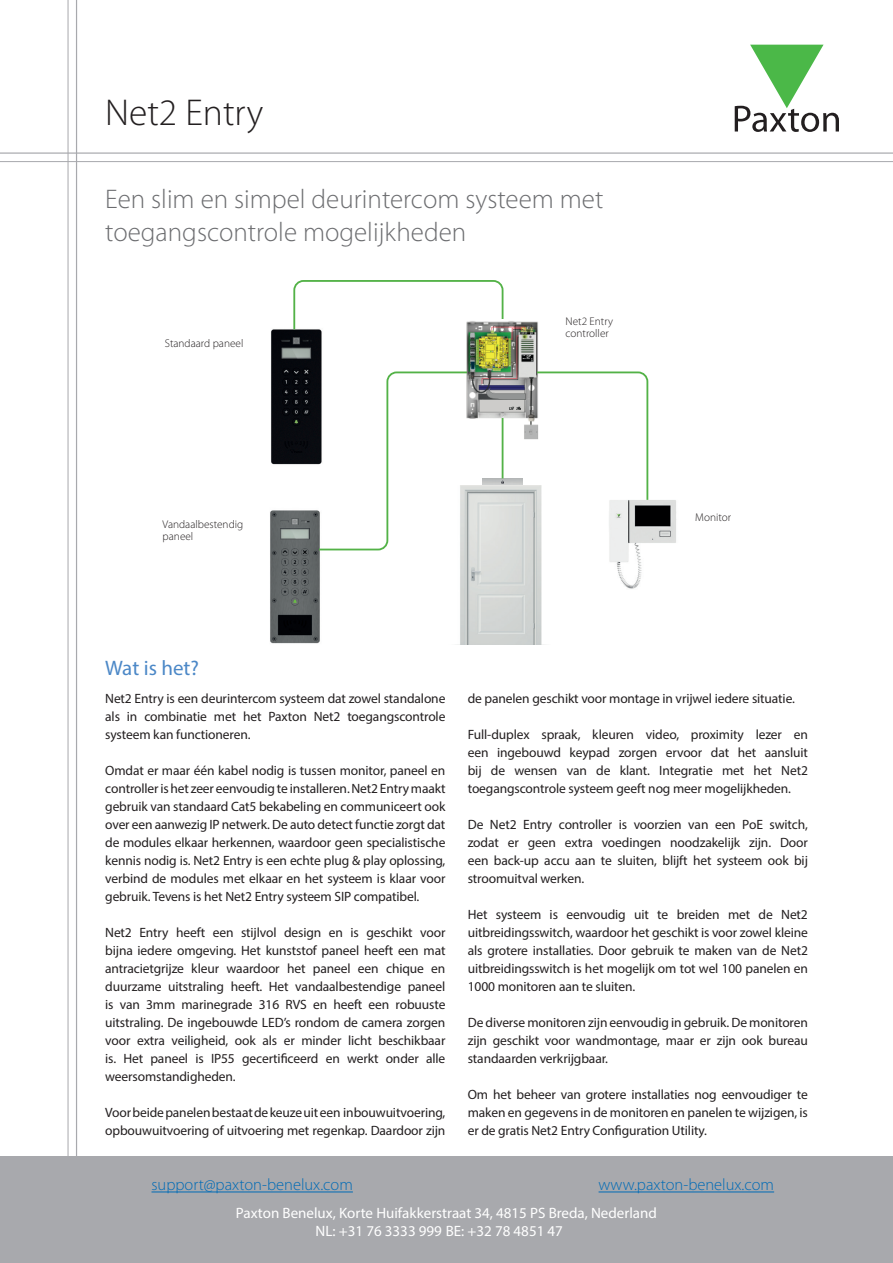
<style>
.page{position:relative;width:893px;height:1263px;background:#fff}
.page>*{position:absolute;margin:0;border:0;box-sizing:border-box;transform-origin:0 0}
.t1{font:300 37.5px "Myriad Pro";color:#231f20}
.t2{font:300 27px/32.4px "Myriad Pro";color:#6c6d70}
.t3{font:21px "Myriad Pro";color:#4c88c7}
.t4{font:300 16.5px "Myriad Pro";color:#006bb6}
.t5{font:15px "Myriad Pro";color:#fff}
.t6{font:13.5px/18px "Myriad Pro";letter-spacing:-.01em;color:#231f20;text-align:justify}
.t7{font:300 11.25px/12px "Myriad Pro";color:#231f20}
</style>
<div class="page">
<hr style="left:76px;top:0;width:1px;height:1263px;background:#a8a9ad">
<hr style="left:68px;top:0;width:1px;height:1263px;background:#a8a9ad">
<div style="left:0;top:1157px;width:893px;height:106px;background:#a8a9ad"></div>
<hr style="left:0;top:152px;width:893px;height:2px;background:#a8a9ad">
<hr style="left:0;top:161px;width:893px;height:1px;background:#a8a9ad">
<hr style="left:151px;top:1191px;width:202px;height:1px;background:#006bb6">
<hr style="left:599px;top:1191px;width:175px;height:1px;background:#006bb6">
<img style="left:271px;top:329px;width:51px;height:136px">
<img style="left:270px;top:510px;width:50px;height:134px">
<img style="left:609px;top:500px;width:67px;height:89px">
<img style="left:482px;top:478px;width:41px;height:8px">
<img style="left:457px;top:486px;width:87px;height:159px">
<svg style="left:292px;top:280px;width:212px;height:51px"></svg>
<img style="left:466px;top:319px;width:72px;height:123px">
<hr style="left:502px;top:418px;width:1px;height:60px;background:#53b247">
<svg style="left:535px;top:371px;width:114px;height:131px"></svg>
<svg style="left:317px;top:371px;width:152px;height:180px"></svg>
<svg style="left:735px;top:45px;width:104px;height:87px"></svg>
<h1 class="t1" style="left:105px;top:90px;width:160px">Net2 Entry</h1>
<h2 class="t2" style="left:105px;top:183px;width:500px">Een slim en simpel deurintercom systeem met toegangscontrole mogelijkheden</h2>
<p class="t7" style="left:165px;top:337px;width:80px">Standaard paneel</p>
<p class="t7" style="left:566px;top:315px;width:49px">Net2 Entry controller</p>
<p class="t7" style="left:163px;top:518px;width:82px">Vandaalbestendig paneel</p>
<p class="t7" style="left:695px;top:511px;width:37px">Monitor</p>
<h3 class="t3" style="left:105px;top:655px;width:95px">Wat is het?</h3>
<p class="t6" style="left:105px;top:689px;width:342px">Net2 Entry is een deurintercom systeem dat zowel standalone als in combinatie met het Paxton Net2 toegangscontrole systeem kan functioneren.</p>
<p class="t6" style="left:105px;top:761px;width:342px">Omdat er maar één kabel nodig is tussen monitor, paneel en controller is het zeer eenvoudig te installeren. Net2 Entry maakt gebruik van standaard Cat5 bekabeling en communiceert ook over een aanwezig IP netwerk. De auto detect functie zorgt dat de modules elkaar herkennen, waardoor geen specialistische kennis nodig is. Net2 Entry is een echte plug &amp; play oplossing, verbind de modules met elkaar en het systeem is klaar voor gebruik. Tevens is het Net2 Entry systeem SIP compatibel.</p>
<p class="t6" style="left:105px;top:923px;width:342px">Net2 Entry heeft een stijlvol design en is geschikt voor bijna iedere omgeving. Het kunststof paneel heeft een mat antracietgrijze kleur waardoor het paneel een chique en duurzame uitstraling heeft. Het vandaalbestendige paneel is van 3mm marinegrade 316 RVS en heeft een robuuste uitstraling. De ingebouwde LED’s rondom de camera zorgen voor extra veiligheid, ook als er minder licht beschikbaar is. Het paneel is IP55 gecertificeerd en werkt onder alle weersomstandigheden.</p>
<p class="t6" style="left:105px;top:1103px;width:342px">Voor beide panelen bestaat de keuze uit een inbouwuitvoering, opbouwuitvoering of uitvoering met regenkap. Daardoor zijn</p>
<p class="t6" style="left:468px;top:689px;width:329px">de panelen geschikt voor montage in vrijwel iedere situatie.</p>
<p class="t6" style="left:468px;top:725px;width:342px">Full-duplex spraak, kleuren video, proximity lezer en een ingebouwd keypad zorgen ervoor dat het aansluit bij de wensen van de klant. Integratie met het Net2 toegangscontrole systeem geeft nog meer mogelijkheden.</p>
<p class="t6" style="left:468px;top:815px;width:342px">De Net2 Entry controller is voorzien van een PoE switch, zodat er geen extra voedingen noodzakelijk zijn. Door een back-up accu aan te sluiten, blijft het systeem ook bij stroomuitval werken.</p>
<p class="t6" style="left:468px;top:905px;width:342px">Het systeem is eenvoudig uit te breiden met de Net2 uitbreidingsswitch, waardoor het geschikt is voor zowel kleine als grotere installaties. Door gebruik te maken van de Net2 uitbreidingsswitch is het mogelijk om tot wel 100 panelen en 1000 monitoren aan te sluiten.</p>
<p class="t6" style="left:468px;top:1013px;width:342px">De diverse monitoren zijn eenvoudig in gebruik. De monitoren zijn geschikt voor wandmontage, maar er zijn ook bureau standaarden verkrijgbaar.</p>
<p class="t6" style="left:468px;top:1085px;width:342px">Om het beheer van grotere installaties nog eenvoudiger te maken en gegevens in de monitoren en panelen te wijzigen, is er de gratis Net2 Entry Configuration Utility.</p>
<p class="t4" style="left:151px;top:1175px;width:203px">support@paxton-benelux.com</p>
<p class="t4" style="left:599px;top:1175px;width:177px">www.paxton-benelux.com</p>
<p class="t5" style="left:236px;top:1204px;width:422px">Paxton Benelux, Korte Huifakkerstraat 34, 4815 PS Breda, Nederland</p>
<p class="t5" style="left:316px;top:1222px;width:249px">NL: +31 76 3333 999 BE: +32 78 4851 47</p>
</div>
